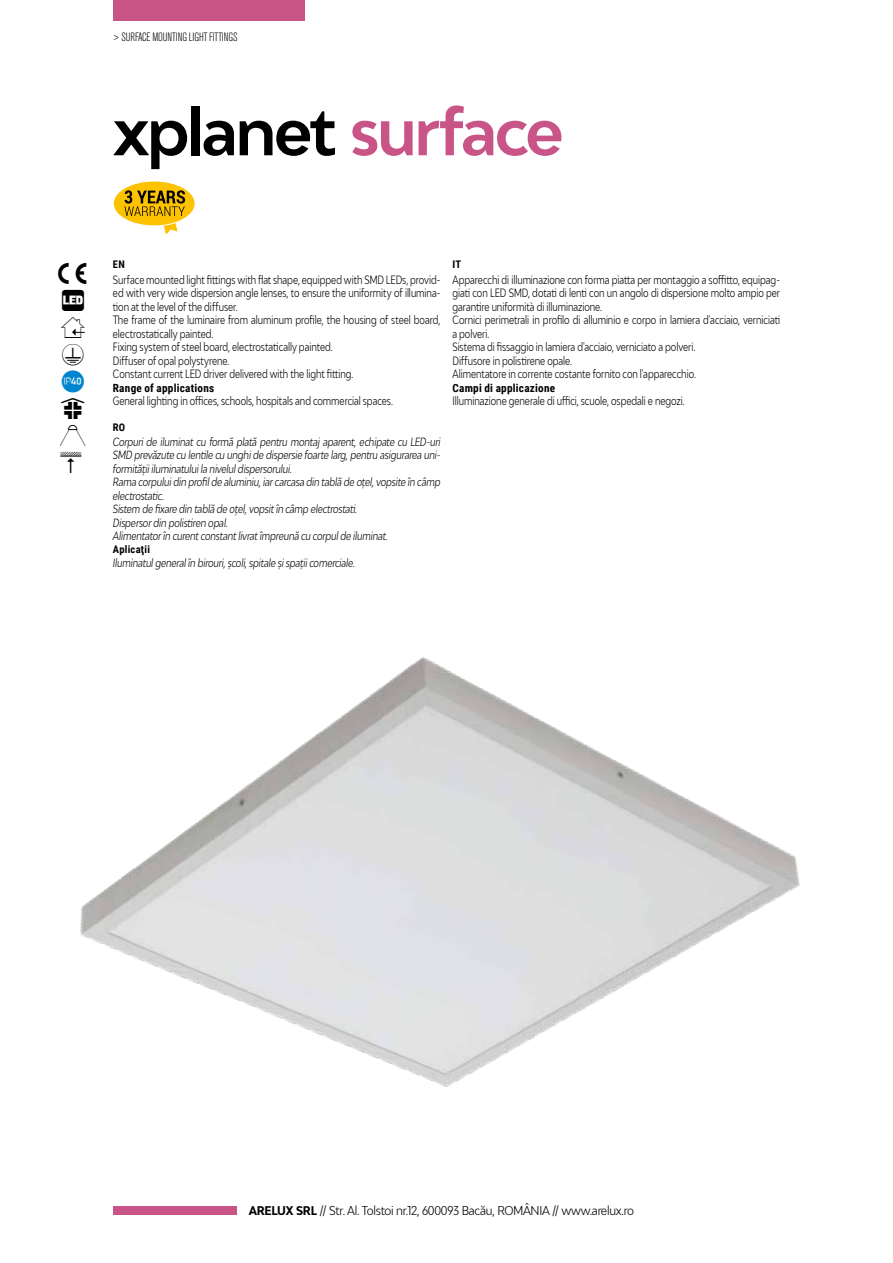
<style>
.page{position:relative;width:893px;height:1263px;background:#fff}
.page>*{position:absolute;margin:0;border:0;box-sizing:border-box;transform-origin:0 0}
.t1{font:600 63px "Adlinnaka";letter-spacing:-.045em;color:#000}
.t2{font:300 condensed 12px "Adlinnaka";letter-spacing:-.02em;color:#000}
.t3{font:300 condensed 12px "Akzidenz Grotesk Pro";letter-spacing:-.01em;color:#000}
.t4{font:300 condensed 11.25px/13.5px "Adlinnaka";letter-spacing:-.005em;color:#000;scale:.85 1}
.t5{font:italic 300 condensed 11.25px/13.5px "Adlinnaka";letter-spacing:-.005em;color:#000;scale:.85 1}
.t6{font:700 11.25px "Roboto Condensed";letter-spacing:.02em;color:#000}
.t7{font:700 10.5px "Roboto Condensed";letter-spacing:.025em;color:#000}
.s1{color:#c85488}
.s2{font-weight:700}
</style>
<div class="page">
<div style="left:113px;top:0;width:192px;height:20px;background:#c85488"></div>
<div style="left:113px;top:1206px;width:124px;height:9px;background:#c85488"></div>
<img style="left:80px;top:657px;width:720px;height:430px">
<div style="left:113px;top:181px;width:82px;height:45px;background:#fdc300;border-radius:50%"></div>
<div style="left:113px;top:181px;width:82px;height:45px;border:1px solid #fff;border-radius:50%"></div>
<svg style="left:124px;top:190px;width:61px;height:45px"></svg>
<p class="t3" style="left:113px;top:29px;width:126px">&gt; SURFACE MOUNTING LIGHT FITTINGS</p>
<h1 class="t1" style="left:113px;top:91px;width:452px">xplanet <span class="s1">surface</span></h1>
<p class="t7" style="left:113px;top:256px;width:13px">EN</p>
<p class="t4" style="left:113px;top:272px;width:387px">Surface mounted light fittings with flat shape, equipped with SMD LEDs, provid&shy;ed with very wide dispersion angle lenses, to ensure the uniformity of illumina&shy;tion at the level of the diffuser.<br>The frame of the luminaire from aluminum profile, the housing of steel board, electrostatically painted.<br>Fixing system of steel board, electrostatically painted.<br>Diffuser of opal polystyrene.<br>Constant current LED driver delivered with the light fitting.</p>
<p class="t6" style="left:113px;top:380px;width:103px">Range of applications</p>
<p class="t4" style="left:113px;top:394px;width:331px">General lighting in offices, schools, hospitals and commercial spaces.</p>
<p class="t7" style="left:113px;top:420px;width:14px">RO</p>
<p class="t5" style="left:113px;top:434px;width:387px">Corpuri de iluminat cu formă plată pentru montaj aparent, echipate cu LED-uri SMD prevăzute cu lentile cu unghi de dispersie foarte larg, pentru asigurarea uni&shy;formității iluminatului la nivelul dispersorului.<br>Rama corpului din profil de aluminiu, iar carcasa din tablă de oțel, vopsite în câmp electrostatic.<br>Sistem de fixare din tablă de oțel, vopsit în câmp electrostati.<br>Dispersor din polistiren opal.<br>Alimentator în curent constant livrat împreună cu corpul de iluminat.</p>
<p class="t7" style="left:113px;top:542px;width:39px">Aplicaţii</p>
<p class="t5" style="left:113px;top:556px;width:286px">Iluminatul general în birouri, școli, spitale și spații comerciale.</p>
<p class="t7" style="left:452px;top:257px;width:10px">IT</p>
<p class="t4" style="left:452px;top:272px;width:387px">Apparecchi di illuminazione con forma piatta per montaggio a soffitto, equipag&shy;giati con LED SMD, dotati di lenti con un angolo di dispersione molto ampio per garantire uniformità di illuminazione.<br>Cornici perimetrali in profilo di alluminio e corpo in lamiera d'acciaio, verniciati a polveri.<br>Sistema di fissaggio in lamiera d'acciaio, verniciato a polveri.<br>Diffusore in polistirene opale.<br>Alimentatore in corrente costante fornito con l'apparecchio.</p>
<p class="t6" style="left:452px;top:380px;width:104px">Campi di applicazione</p>
<p class="t4" style="left:452px;top:394px;width:275px">Illuminazione generale di uffici, scuole, ospedali e negozi.</p>
<p class="t2" style="left:249px;top:1203px;width:387px"><span class="s2">ARELUX SRL</span> // Str. Al. Tolstoi nr.12, 600093 Bacău, ROMÂNIA // www.arelux.ro</p>
</div>
